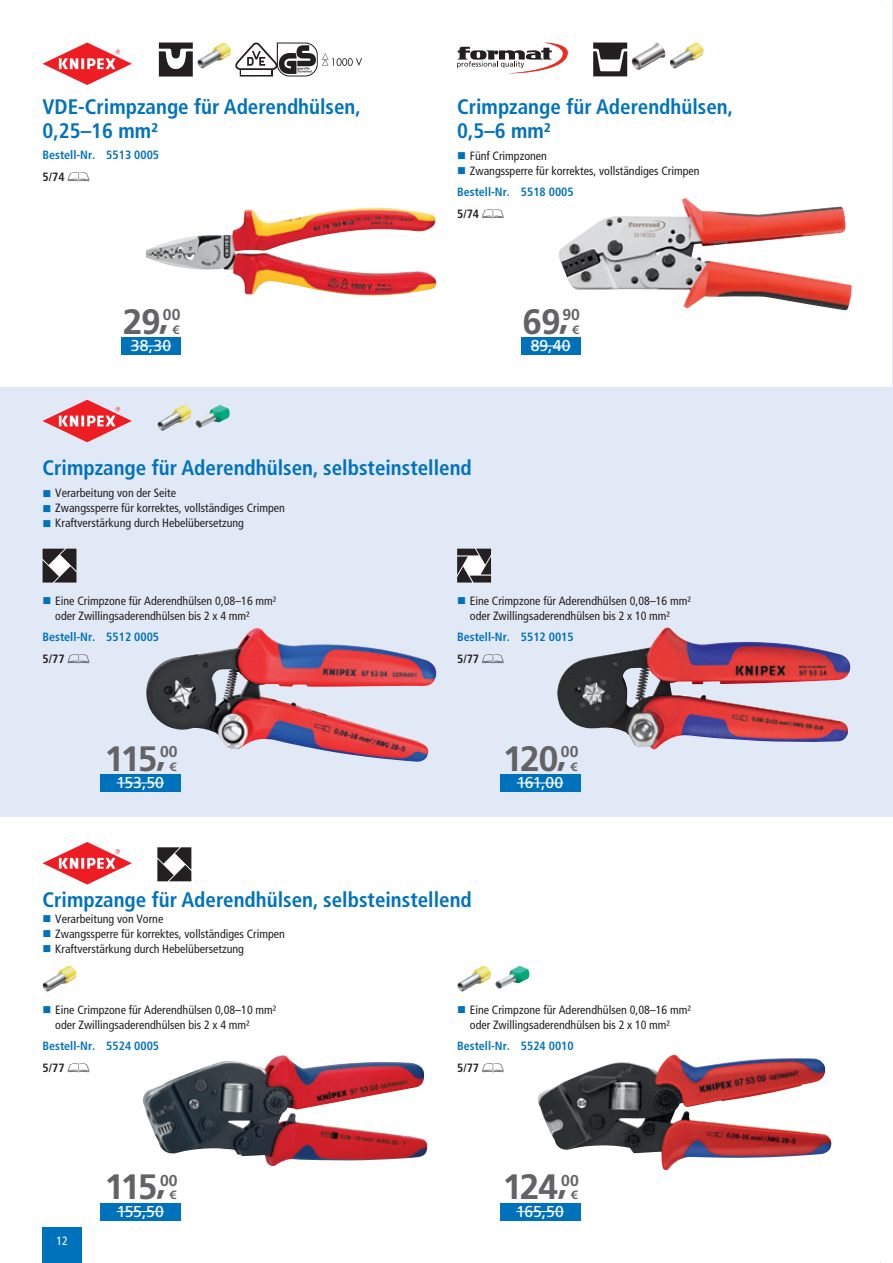
<style>
.page{position:relative;width:893px;height:1263px;background:#fff}
.page>*{position:absolute;margin:0;border:0;box-sizing:border-box;transform-origin:0 0}
.t1{font:700 35.25px "Frutiger LT Pro";letter-spacing:-.07em;color:#636366}
.t2{font:700 condensed 21px/24px "Frutiger LT Pro";color:#0072bc}
.t3{font:15.75px "Frutiger LT Pro";color:#fff}
.t4{font:700 15.75px "Frutiger LT Pro";letter-spacing:.005em;color:#636366}
.t5{font:condensed 12px/15px "Frutiger LT Pro";color:#231f20}
.t6{font:700 condensed 12px/21.8px "Frutiger LT Pro";color:#0072bc}
.t7{font:700 condensed 12px "Frutiger LT Pro";color:#231f20}
.t8{font:700 12px "Frutiger LT Pro";color:#636366}
.t9{font:condensed 12px "Frutiger LT Pro";color:#fff}
.s1{font-family:"Universdp 00 Pi";font-weight:400;font-stretch:normal;font-size:12.3px}
.s2{color:#0072bc}
.s3{color:#231f20}
.s4{font-family:"Universdp 00 Pi";font-weight:400;font-stretch:normal;font-size:12.3px;color:#231f20}
</style>
<div class="page">
<div style="left:0;top:387px;width:893px;height:429px;background:#e1e9f6"></div>
<div style="left:43px;top:1228px;width:39px;height:35px;background:#0072bc"></div>
<div style="left:121px;top:338px;width:60px;height:17px;background:#0072bc"></div>
<hr style="left:131px;top:346px;width:40px;height:1px;background:#fff">
<img style="left:146px;top:208px;width:291px;height:88px">
<svg style="left:159px;top:43px;width:34px;height:34px"></svg>
<img style="left:197px;top:43px;width:34px;height:26px">
<svg style="left:43px;top:43px;width:89px;height:42px"></svg>
<div style="left:521px;top:338px;width:59px;height:17px;background:#0072bc"></div>
<hr style="left:531px;top:346px;width:40px;height:1px;background:#fff">
<img style="left:559px;top:198px;width:293px;height:112px">
<svg style="left:593px;top:43px;width:34px;height:33px"></svg>
<svg style="left:647px;top:43px;width:9px;height:7px"></svg>
<img style="left:670px;top:43px;width:34px;height:26px">
<svg style="left:457px;top:43px;width:111px;height:30px"></svg>
<img style="left:157px;top:405px;width:34px;height:26px">
<img style="left:196px;top:405px;width:34px;height:23px">
<svg style="left:43px;top:400px;width:89px;height:42px"></svg>
<div style="left:100px;top:775px;width:81px;height:17px;background:#0072bc"></div>
<hr style="left:117px;top:782px;width:47px;height:1px;background:#fff">
<img style="left:146px;top:628px;width:291px;height:134px">
<svg style="left:43px;top:549px;width:34px;height:34px"></svg>
<div style="left:500px;top:775px;width:80px;height:17px;background:#0072bc"></div>
<hr style="left:517px;top:782px;width:46px;height:1px;background:#fff">
<img style="left:557px;top:627px;width:293px;height:122px">
<svg style="left:457px;top:549px;width:34px;height:34px"></svg>
<svg style="left:157px;top:847px;width:34px;height:34px"></svg>
<svg style="left:43px;top:842px;width:89px;height:42px"></svg>
<div style="left:100px;top:1203px;width:81px;height:17px;background:#0072bc"></div>
<hr style="left:117px;top:1211px;width:47px;height:1px;background:#fff">
<img style="left:142px;top:1055px;width:285px;height:112px">
<img style="left:43px;top:966px;width:34px;height:26px">
<div style="left:500px;top:1203px;width:80px;height:17px;background:#0072bc"></div>
<hr style="left:516px;top:1211px;width:48px;height:1px;background:#fff">
<img style="left:538px;top:1057px;width:293px;height:113px">
<img style="left:457px;top:966px;width:34px;height:26px">
<img style="left:495px;top:966px;width:34px;height:23px">
<svg style="left:235px;top:43px;width:83px;height:34px"></svg>
<img style="left:322px;top:53px;width:40px;height:13px">
<h2 class="t2" style="left:43px;top:94px;width:320px">VDE-Crimpzange für Aderendhülsen,<br>0,25–16 mm²</h2>
<p class="t7" style="left:43px;top:170px;width:48px">5/74 <span class="s1">Ç</span></p>
<p class="t6" style="left:43px;top:144px;width:118px">Bestell-Nr. 5513 0005</p>
<h2 class="t2" style="left:457px;top:94px;width:278px">Crimpzange für Aderendhülsen,<br>0,5–6 mm²</h2>
<p class="t5" style="left:457px;top:148px;width:91px"><span class="s2">■</span> Fünf Crimpzonen</p>
<p class="t5" style="left:457px;top:163px;width:244px"><span class="s2">■</span> Zwangssperre für korrektes, vollständiges Crimpen</p>
<p class="t6" style="left:457px;top:181px;width:118px">Bestell-Nr. 5518 0005<br><span class="s3">5/74</span> <span class="s4">Ç</span></p>
<h1 class="t1" style="left:123px;top:301px;width:48px">29,</h1>
<h3 class="t4" style="left:163px;top:305px;width:19px">00</h3>
<p class="t8" style="left:173px;top:322px;width:8px">€</p>
<h3 class="t3" style="left:131px;top:337px;width:42px">38,30</h3>
<h1 class="t1" style="left:523px;top:301px;width:48px">69,</h1>
<h3 class="t4" style="left:562px;top:305px;width:19px">90</h3>
<p class="t8" style="left:572px;top:322px;width:8px">€</p>
<h3 class="t3" style="left:531px;top:337px;width:41px">89,40</h3>
<h2 class="t2" style="left:43px;top:456px;width:431px">Crimpzange für Aderendhülsen, selbsteinstellend</h2>
<p class="t5" style="left:43px;top:486px;width:135px"><span class="s2">■</span> Verarbeitung von der Seite</p>
<p class="t5" style="left:43px;top:501px;width:244px"><span class="s2">■</span> Zwangssperre für korrektes, vollständiges Crimpen</p>
<p class="t5" style="left:43px;top:516px;width:203px"><span class="s2">■</span> Kraftverstärkung durch Hebelübersetzung</p>
<p class="t5" style="left:55px;top:593px;width:223px;text-indent:-13px"><span class="s2">■</span> Eine Crimpzone für Aderendhülsen 0,08–16 mm² oder Zwillingsaderendhülsen bis 2 x 4 mm²</p>
<p class="t7" style="left:43px;top:652px;width:48px">5/77 <span class="s1">Ç</span></p>
<p class="t6" style="left:43px;top:626px;width:118px">Bestell-Nr. 5512 0005</p>
<h3 class="t4" style="left:160px;top:742px;width:19px">00</h3>
<p class="t8" style="left:170px;top:759px;width:8px">€</p>
<h3 class="t3" style="left:117px;top:773px;width:49px">153,50</h3>
<h1 class="t1" style="left:104px;top:738px;width:63px">115,</h1>
<p class="t5" style="left:470px;top:593px;width:223px;text-indent:-13px"><span class="s2">■</span> Eine Crimpzone für Aderendhülsen 0,08–16 mm² oder Zwillingsaderendhülsen bis 2 x 10 mm²</p>
<p class="t7" style="left:457px;top:652px;width:48px">5/77 <span class="s1">Ç</span></p>
<p class="t6" style="left:457px;top:626px;width:118px">Bestell-Nr. 5512 0015</p>
<h1 class="t1" style="left:503px;top:738px;width:65px">120,</h1>
<h3 class="t4" style="left:561px;top:742px;width:19px">00</h3>
<p class="t8" style="left:570px;top:759px;width:8px">€</p>
<h3 class="t3" style="left:517px;top:773px;width:48px">161,00</h3>
<h2 class="t2" style="left:43px;top:887px;width:431px">Crimpzange für Aderendhülsen, selbsteinstellend</h2>
<p class="t5" style="left:43px;top:911px;width:122px"><span class="s2">■</span> Verarbeitung von Vorne</p>
<p class="t5" style="left:43px;top:926px;width:244px"><span class="s2">■</span> Zwangssperre für korrektes, vollständiges Crimpen</p>
<p class="t5" style="left:43px;top:941px;width:203px"><span class="s2">■</span> Kraftverstärkung durch Hebelübersetzung</p>
<p class="t5" style="left:55px;top:1002px;width:223px;text-indent:-13px"><span class="s2">■</span> Eine Crimpzone für Aderendhülsen 0,08–10 mm² oder Zwillingsaderendhülsen bis 2 x 4 mm²</p>
<p class="t7" style="left:43px;top:1061px;width:48px">5/77 <span class="s1">Ç</span></p>
<p class="t6" style="left:43px;top:1035px;width:118px">Bestell-Nr. 5524 0005</p>
<p class="t9" style="left:57px;top:1234px;width:13px">12</p>
<h3 class="t4" style="left:160px;top:1171px;width:19px">00</h3>
<p class="t8" style="left:170px;top:1188px;width:8px">€</p>
<h3 class="t3" style="left:117px;top:1202px;width:49px">155,50</h3>
<h1 class="t1" style="left:104px;top:1166px;width:63px">115,</h1>
<p class="t5" style="left:470px;top:1002px;width:223px;text-indent:-13px"><span class="s2">■</span> Eine Crimpzone für Aderendhülsen 0,08–16 mm² oder Zwillingsaderendhülsen bis 2 x 10 mm²</p>
<p class="t7" style="left:457px;top:1061px;width:48px">5/77 <span class="s1">Ç</span></p>
<p class="t6" style="left:457px;top:1035px;width:118px">Bestell-Nr. 5524 0010</p>
<h1 class="t1" style="left:503px;top:1166px;width:66px">124,</h1>
<h3 class="t4" style="left:561px;top:1171px;width:19px">00</h3>
<p class="t8" style="left:571px;top:1188px;width:8px">€</p>
<h3 class="t3" style="left:516px;top:1202px;width:49px">165,50</h3>
</div>
